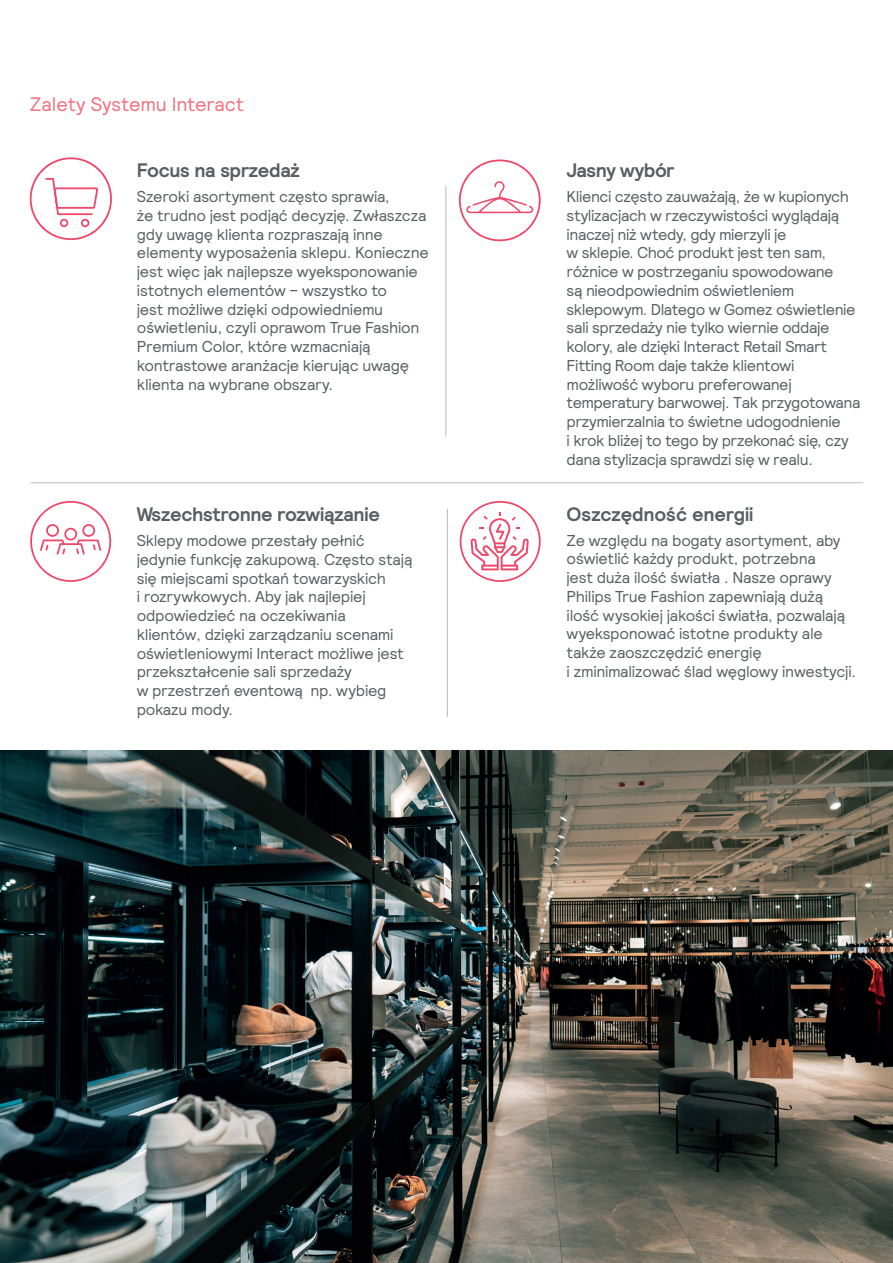
<style>
.page{position:relative;width:893px;height:1263px;background:#fff}
.page>*{position:absolute;margin:0;border:0;box-sizing:border-box;transform-origin:0 0}
.t1{font:700 19.5px "Signify Relative";letter-spacing:-.015em;color:#5a5e63}
.t2{font:19.5px "Signify Relative";letter-spacing:-.01em;color:#f1717f}
.t3{font:15.75px/18.8px "Signify Relative";letter-spacing:-.02em;color:#5a5e63}
</style>
<div class="page">
<img style="left:0;top:750px;width:893px;height:513px">
<svg style="left:459px;top:159px;width:82px;height:82px"></svg>
<svg style="left:460px;top:501px;width:81px;height:81px"></svg>
<svg style="left:30px;top:501px;width:81px;height:81px"></svg>
<hr style="left:31px;top:482px;width:832px;height:1px;background:#8b8e8f">
<hr style="left:445px;top:186px;width:1px;height:250px;background:#8b8e8f">
<hr style="left:447px;top:509px;width:1px;height:208px;background:#8b8e8f">
<svg style="left:30px;top:157px;width:82px;height:83px"></svg>
<p class="t2" style="left:30px;top:92px;width:216px">Zalety Systemu Interact</p>
<p class="t1" style="left:137px;top:157px;width:165px">Focus na sprzedaż</p>
<p class="t3" style="left:137px;top:187px;width:293px">Szeroki asortyment często sprawia,<br>że trudno jest podjąć decyzję. Zwłaszcza gdy uwagę klienta rozpraszają inne elementy wyposażenia sklepu. Konieczne jest więc jak najlepsze wyeksponowanie istotnych elementów – wszystko to<br>jest możliwe dzięki odpowiedniemu oświetleniu, czyli oprawom True Fashion Premium Color, które wzmacniają kontrastowe aranżacje kierując uwagę klienta na wybrane obszary.</p>
<p class="t1" style="left:137px;top:501px;width:245px">Wszechstronne rozwiązanie</p>
<p class="t3" style="left:137px;top:531px;width:277px">Sklepy modowe przestały pełnić jedynie funkcję zakupową. Często stają się miejscami spotkań towarzyskich<br>i rozrywkowych. Aby jak najlepiej odpowiedzieć na oczekiwania klientów, dzięki zarządzaniu scenami oświetleniowymi Interact możliwe jest przekształcenie sali sprzedaży<br>w przestrzeń eventową np. wybieg pokazu mody.</p>
<p class="t1" style="left:567px;top:157px;width:110px">Jasny wybór</p>
<p class="t3" style="left:567px;top:187px;width:296px">Klienci często zauważają, że w kupionych stylizacjach w rzeczywistości wyglądają inaczej niż wtedy, gdy mierzyli je<br>w sklepie. Choć produkt jest ten sam, różnice w postrzeganiu spowodowane<br>są nieodpowiednim oświetleniem sklepowym. Dlatego w Gomez oświetlenie sali sprzedaży nie tylko wiernie oddaje kolory, ale dzięki Interact Retail Smart Fitting Room daje także klientowi możliwość wyboru preferowanej temperatury barwowej. Tak przygotowana przymierzalnia to świetne udogodnienie<br>i krok bliżej to tego by przekonać się, czy dana stylizacja sprawdzi się w realu.</p>
<p class="t1" style="left:567px;top:501px;width:188px">Oszczędność energii</p>
<p class="t3" style="left:567px;top:530px;width:291px">Ze względu na bogaty asortyment, aby oświetlić każdy produkt, potrzebna<br>jest duża ilość światła . Nasze oprawy Philips True Fashion zapewniają dużą ilość wysokiej jakości światła, pozwalają wyeksponować istotne produkty ale także zaoszczędzić energię<br>i zminimalizować ślad węglowy inwestycji.</p>
</div>
